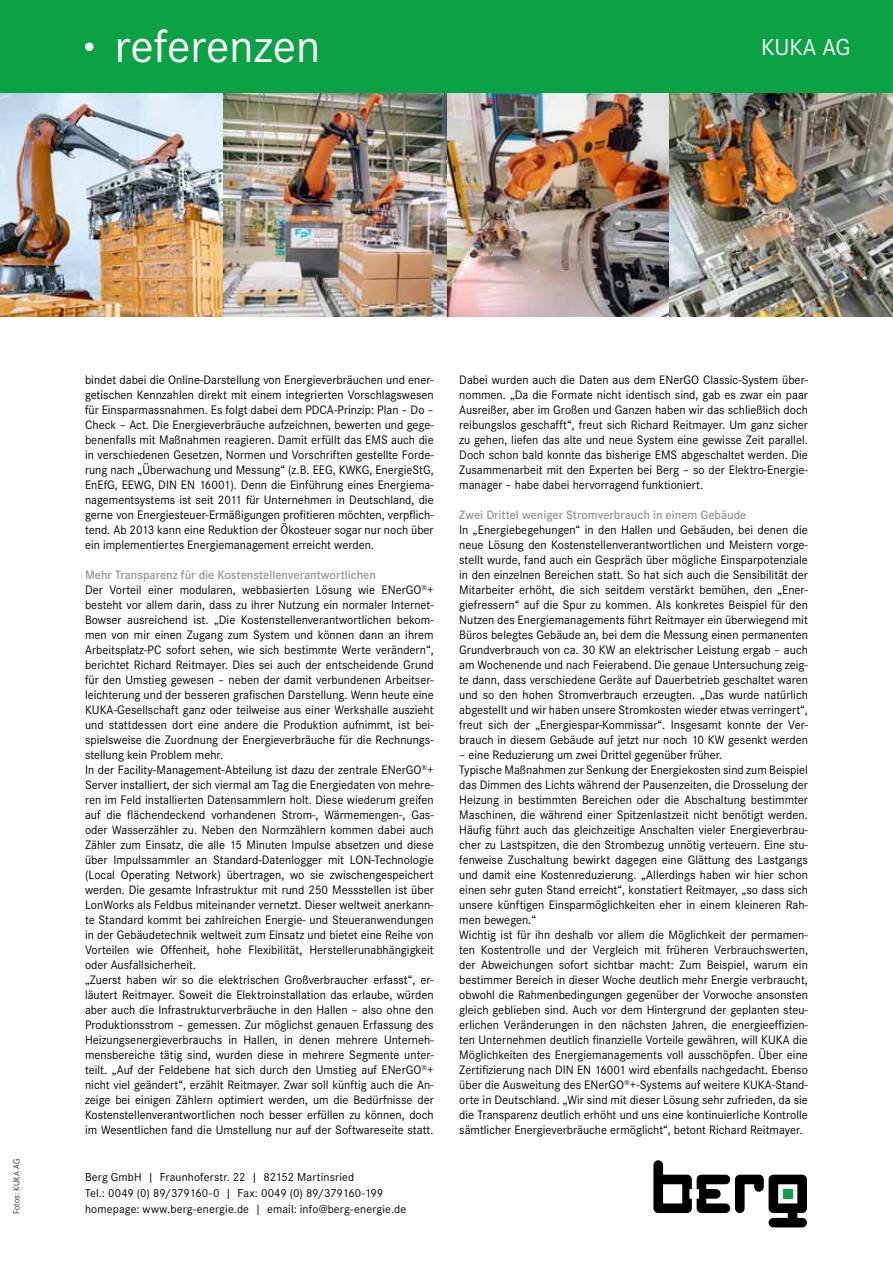
<style>
.page{position:relative;width:893px;height:1263px;background:#fff}
.page>*{position:absolute;margin:0;border:0;box-sizing:border-box;transform-origin:0 0}
.t1{font:48px "Corporate S";color:#fff}
.t2{font:24px "Corporate S";color:#fff}
.t3{font:12.75px/15px "Corporate S";color:#000;text-align:justify}
.t4{font:600 12.75px "Corporate S";color:#939598}
.t5{font:12px/15.8px "Corporate S";letter-spacing:.015em;color:#000}
.t6{font:300 9px "Corporate S";letter-spacing:-.005em;color:#000}
.s1{font-weight:600;color:#939598}
</style>
<div class="page">
<div style="left:0;top:0;width:893px;height:94px;background:#0aa245"></div>
<div style="left:85px;top:43px;width:9px;height:8px;background:#fff;border-radius:50%"></div>
<img style="left:0;top:94px;width:893px;height:223px">
<svg style="left:653px;top:1160px;width:154px;height:67px"></svg>
<h1 class="t1" style="left:115px;top:18px;width:207px">referenzen</h1>
<h2 class="t2" style="left:761px;top:34px;width:91px">KUKA AG</h2>
<p class="t6" style="left:11px;top:1214px;width:56px;rotate:-90deg">Fotos: KUKA AG</p>
<p class="t3" style="left:85px;top:372px;width:350px">bindet dabei die Online-Darstellung von Energieverbräuchen und ener&shy;getischen Kennzahlen direkt mit einem integrierten Vorschlagswesen für Einsparmassnahmen. Es folgt dabei dem PDCA-Prinzip: Plan – Do – Check – Act. Die Energieverbräuche aufzeichnen, bewerten und gege&shy;benenfalls mit Maßnahmen reagieren. Damit erfüllt das EMS auch die in verschiedenen Gesetzen, Normen und Vorschriften gestellte Forde&shy;rung nach „Überwachung und Messung“ (z.B. EEG, KWKG, EnergieStG, EnEfG, EEWG, DIN EN 16001). Denn die Einführung eines Energiema&shy;nagementsystems ist seit 2011 für Unternehmen in Deutschland, die gerne von Energiesteuer-Ermäßigungen profitieren möchten, verpflich&shy;tend. Ab 2013 kann eine Reduktion der Ökosteuer sogar nur noch über ein implementiertes Energiemanagement erreicht werden.</p>
<p class="t3" style="left:85px;top:567px;width:350px;text-align:left"><span class="s1">Mehr Transparenz für die Kostenstellenverantwortlichen<br></span>Der Vorteil einer modularen, webbasierten Lösung wie ENerGO<sup>®</sup>+ besteht vor allem darin, dass zu ihrer Nutzung ein normaler Internet-Bowser ausreichend ist. „Die Kostenstellenverantwortlichen bekom&shy;men von mir einen Zugang zum System und können dann an ihrem Arbeitsplatz-PC sofort sehen, wie sich bestimmte Werte verändern“, berichtet Richard Reitmayer. Dies sei auch der entscheidende Grund für den Umstieg gewesen – neben der damit verbundenen Arbeitser&shy;leichterung und der besseren grafischen Darstellung. Wenn heute eine KUKA-Gesellschaft ganz oder teilweise aus einer Werkshalle auszieht und stattdessen dort eine andere die Produktion aufnimmt, ist bei&shy;spielsweise die Zuordnung der Energieverbräuche für die Rechnungs&shy;stellung kein Problem mehr.<br>In der Facility-Management-Abteilung ist dazu der zentrale ENerGO<sup>®</sup>+ Server installiert, der sich viermal am Tag die Energiedaten von mehre&shy;ren im Feld installierten Datensammlern holt. Diese wiederum greifen auf die flächendeckend vorhandenen Strom-, Wärmemengen-, Gas&shy;oder Wasserzähler zu. Neben den Normzählern kommen dabei auch Zähler zum Einsatz, die alle 15 Minuten Impulse absetzen und diese über Impulssammler an Standard-Datenlogger mit LON-Technologie (Local Operating Network) übertragen, wo sie zwischengespeichert werden. Die gesamte Infrastruktur mit rund 250 Messstellen ist über LonWorks als Feldbus miteinander vernetzt. Dieser weltweit anerkann&shy;te Standard kommt bei zahlreichen Energie- und Steueranwendungen in der Gebäudetechnik weltweit zum Einsatz und bietet eine Reihe von Vorteilen wie Offenheit, hohe Flexibilität, Herstellerunabhängigkeit oder Ausfallsicherheit.<br>„Zuerst haben wir so die elektrischen Großverbraucher erfasst“, er&shy;läutert Reitmayer. Soweit die Elektroinstallation das erlaube, würden aber auch die Infrastrukturverbräuche in den Hallen – also ohne den Produktionsstrom – gemessen. Zur möglichst genauen Erfassung des Heizungsenergieverbrauchs in Hallen, in denen mehrere Unterneh&shy;mensbereiche tätig sind, wurden diese in mehrere Segmente unter&shy;teilt. „Auf der Feldebene hat sich durch den Umstieg auf ENerGO<sup>®</sup>+ nicht viel geändert“, erzählt Reitmayer. Zwar soll künftig auch die An&shy;zeige bei einigen Zählern optimiert werden, um die Bedürfnisse der Kostenstellenverantwortlichen noch besser erfüllen zu können, doch im Wesentlichen fand die Umstellung nur auf der Softwareseite statt.</p>
<p class="t5" style="left:85px;top:1169px;width:300px">Berg GmbH | Fraunhoferstr. 22 | 82152 Martinsried<br>Tel.: 0049 (0) 89/379160-0 | Fax: 0049 (0) 89/379160-199</p>
<p class="t5" style="left:85px;top:1201px;width:323px">homepage: www.berg-energie.de | email: info@berg-energie.de</p>
<p class="t3" style="left:459px;top:372px;width:350px">Dabei wurden auch die Daten aus dem ENerGO Classic-System über&shy;nommen. „Da die Formate nicht identisch sind, gab es zwar ein paar Ausreißer, aber im Großen und Ganzen haben wir das schließlich doch reibungslos geschafft“, freut sich Richard Reitmayer. Um ganz sicher zu gehen, liefen das alte und neue System eine gewisse Zeit parallel.<br>Doch schon bald konnte das bisherige EMS abgeschaltet werden. Die Zusammenarbeit mit den Experten bei Berg – so der Elektro-Energie&shy;manager – habe dabei hervorragend funktioniert.</p>
<p class="t4" style="left:459px;top:507px;width:289px">Zwei Drittel weniger Stromverbrauch in einem Gebäude</p>
<p class="t3" style="left:459px;top:522px;width:350px">In „Energiebegehungen“ in den Hallen und Gebäuden, bei denen die neue Lösung den Kostenstellenverantwortlichen und Meistern vorge&shy;stellt wurde, fand auch ein Gespräch über mögliche Einsparpotenziale in den einzelnen Bereichen statt. So hat sich auch die Sensibilität der Mitarbeiter erhöht, die sich seitdem verstärkt bemühen, den „Ener&shy;giefressern“ auf die Spur zu kommen. Als konkretes Beispiel für den Nutzen des Energiemanagements führt Reitmayer ein überwiegend mit Büros belegtes Gebäude an, bei dem die Messung einen permanenten Grundverbrauch von ca. 30 KW an elektrischer Leistung ergab – auch am Wochenende und nach Feierabend. Die genaue Untersuchung zeig&shy;te dann, dass verschiedene Geräte auf Dauerbetrieb geschaltet waren und so den hohen Stromverbrauch erzeugten. „Das wurde natürlich abgestellt und wir haben unsere Stromkosten wieder etwas verringert“, freut sich der „Energiespar-Kommissar“. Insgesamt konnte der Ver&shy;brauch in diesem Gebäude auf jetzt nur noch 10 KW gesenkt werden</p>
<p class="t3" style="left:459px;top:747px;width:350px;text-align:left">– eine Reduzierung um zwei Drittel gegenüber früher.<br>Typische Maßnahmen zur Senkung der Energiekosten sind zum Beispiel das Dimmen des Lichts während der Pausenzeiten, die Drosselung der Heizung in bestimmten Bereichen oder die Abschaltung bestimmter Maschinen, die während einer Spitzenlastzeit nicht benötigt werden.<br>Häufig führt auch das gleichzeitige Anschalten vieler Energieverbrau&shy;cher zu Lastspitzen, die den Strombezug unnötig verteuern. Eine stu&shy;fenweise Zuschaltung bewirkt dagegen eine Glättung des Lastgangs und damit eine Kostenreduzierung. „Allerdings haben wir hier schon einen sehr guten Stand erreicht“, konstatiert Reitmayer, „so dass sich unsere künftigen Einsparmöglichkeiten eher in einem kleineren Rah&shy;men bewegen.“<br>Wichtig ist für ihn deshalb vor allem die Möglichkeit der permamen&shy;ten Kostentrolle und der Vergleich mit früheren Verbrauchswerten, der Abweichungen sofort sichtbar macht: Zum Beispiel, warum ein bestimmer Bereich in dieser Woche deutlich mehr Energie verbraucht, obwohl die Rahmenbedingungen gegenüber der Vorwoche ansonsten gleich geblieben sind. Auch vor dem Hintergrund der geplanten steu&shy;erlichen Veränderungen in den nächsten Jahren, die energieeffizien&shy;ten Unternehmen deutlich finanzielle Vorteile gewähren, will KUKA die Möglichkeiten des Energiemanagements voll ausschöpfen. Über eine Zertifizierung nach DIN EN 16001 wird ebenfalls nachgedacht. Ebenso über die Ausweitung des ENerGO<sup>®</sup>+-Systems auf weitere KUKA-Stand&shy;orte in Deutschland. „Wir sind mit dieser Lösung sehr zufrieden, da sie die Transparenz deutlich erhöht und uns eine kontinuierliche Kontrolle sämtlicher Energieverbräuche ermöglicht“, betont Richard Reitmayer.</p>
</div>
